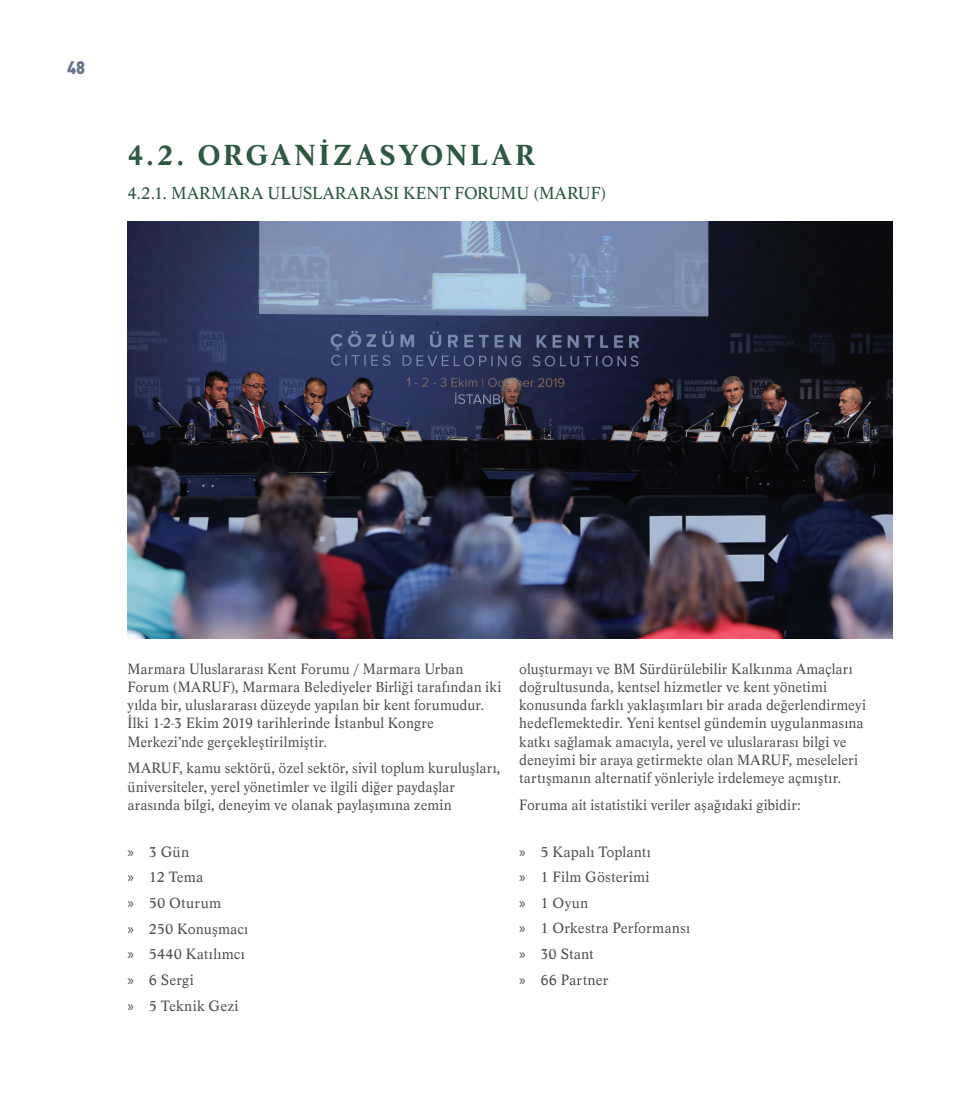
<style>
.page{position:relative;width:978px;height:1106px;background:#fff}
.page>*{position:absolute;margin:0;border:0;box-sizing:border-box;transform-origin:0 0}
.t1{font:700 30px "Lyon";letter-spacing:.11em;color:#2e5842}
.t2{font:18px "Lyon";letter-spacing:.01em;color:#2e5842}
.t3{font:900 18px "DIN Pro";color:#68748c;scale:.9 1}
.t4{font:15.45px/18.1px "Lyon";letter-spacing:.005em;color:#4e4f50}
.s1{font-family:"Myriad Pro"}
</style>
<div class="page">
<img style="left:128px;top:221px;width:765px;height:417px">
<p class="t3" style="left:67px;top:52px;width:22px">48</p>
<h1 class="t1" style="left:128px;top:138px;width:409px">4.2. ORGANİZASYONLAR</h1>
<p class="t2" style="left:128px;top:183px;width:480px">4.2.1. MARMARA ULUSLARARASI KENT FORUMU (MARUF)</p>
<p class="t4" style="left:128px;top:660px;width:375px">Marmara Uluslararası Kent Forumu / Marmara Urban Forum (MARUF), Marmara Belediyeler Birliği tarafından iki yılda bir, uluslararası düzeyde yapılan bir kent forumudur.<br>İlki 1-2-3 Ekim 2019 tarihlerinde İstanbul Kongre Merkezi’nde gerçekleştirilmiştir.</p>
<p class="t4" style="left:128px;top:759px;width:374px">MARUF, kamu sektörü, özel sektör, sivil toplum kuruluşları, üniversiteler, yerel yönetimler ve ilgili diğer paydaşlar arasında bilgi, deneyim ve olanak paylaşımına zemin</p>
<p class="t4" style="left:519px;top:660px;width:348px">oluşturmayı ve BM Sürdürülebilir Kalkınma Amaçları doğrultusunda, kentsel hizmetler ve kent yönetimi konusunda farklı yaklaşımları bir arada değerlendirmeyi hedeflemektedir. Yeni kentsel gündemin uygulanmasına katkı sağlamak amacıyla, yerel ve uluslararası bilgi ve deneyimi bir araya getirmekte olan MARUF, meseleleri tartışmanın alternatif yönleriyle irdelemeye açmıştır.</p>
<p class="t4" style="left:519px;top:795px;width:283px">Foruma ait istatistiki veriler aşağıdaki gibidir:</p>
<p class="t4" style="left:128px;top:838px;width:122px;line-height:25.7px"><span class="s1">»</span> 3 Gün<br><span class="s1">»</span> 12 Tema<br><span class="s1">»</span> 50 Oturum<br><span class="s1">»</span> 250 Konuşmacı <span class="s1">»</span> 5440 Katılımcı <span class="s1">»</span> 6 Sergi<br><span class="s1">»</span> 5 Teknik Gezi</p>
<p class="t4" style="left:519px;top:838px;width:172px;line-height:25.7px"><span class="s1">»</span> 5 Kapalı Toplantı<br><span class="s1">»</span> 1 Film Gösterimi<br><span class="s1">»</span> 1 Oyun<br><span class="s1">»</span> 1 Orkestra Performansı <span class="s1">»</span> 30 Stant<br><span class="s1">»</span> 66 Partner</p>
</div>
